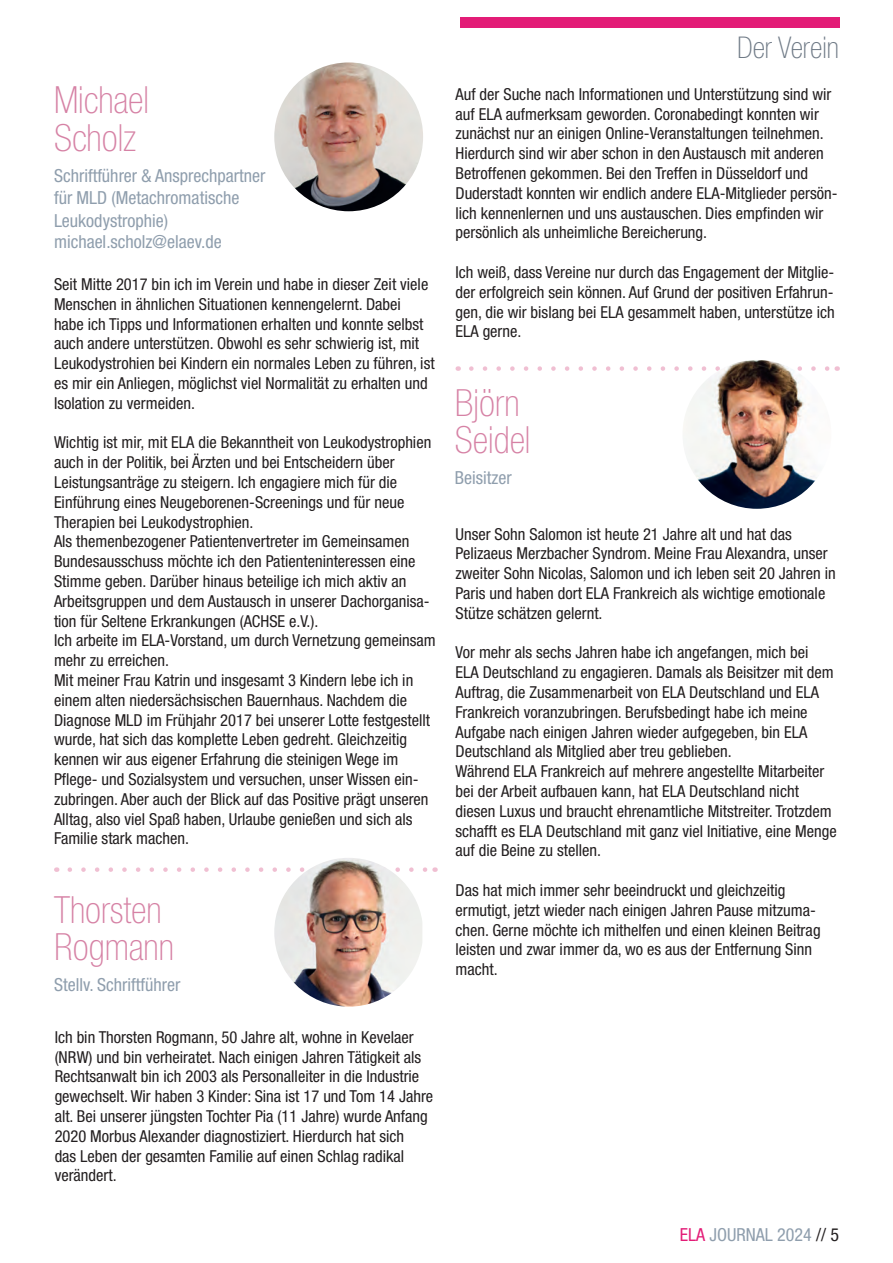
<style>
.page{position:relative;width:893px;height:1263px;background:#fff}
.page>*{position:absolute;margin:0;border:0;box-sizing:border-box;transform-origin:0 0}
.Absatzformat_1{font:100 condensed 37.5px/37.5px "Helvetica Neue LT Std";color:#d682a5}
.t1{font:100 condensed 30px "Helvetica Neue LT Std";color:#6f7a86}
.Text{font:condensed 18px/22.5px "Helvetica Neue LT Std";color:#8f9ead}
.Text-2{font:condensed 16.5px/19.8px "Helvetica Neue LT Std";color:#231f20}
.s1{color:#e31c77}
.s2{color:#231f20}
</style>
<div class="page">
<div style="left:460px;top:17px;width:380px;height:11px;background:#e31c77"></div>
<svg style="left:70px;top:867px;width:358px;height:5px"></svg>
<svg style="left:471px;top:366px;width:359px;height:5px"></svg>
<img style="left:274px;top:858px;width:148px;height:149px">
<img style="left:274px;top:62px;width:149px;height:149px;border-radius:74px">
<img style="left:682px;top:360px;width:149px;height:149px;border-radius:74px">
<p class="Absatzformat_1" style="left:54px;top:81px;width:97px">Michael</p>
<p class="Absatzformat_1" style="left:54px;top:119px;width:83px">Scholz</p>
<p class="Text" style="left:54px;top:164px;width:213px">Schriftführer &amp; Ansprechpartner für MLD (Metachromatische<br>Leukodystrophie)</p>
<p class="Text" style="left:54px;top:231px;width:169px">michael.scholz@elaev.de</p>
<p class="Text-2" style="left:54px;top:274px;width:382px">Seit Mitte 2017 bin ich im Verein und habe in dieser Zeit viele Menschen in ähnlichen Situationen kennengelernt. Dabei habe ich Tipps und Informationen erhalten und konnte selbst auch andere unterstützen. Obwohl es sehr schwierig ist, mit Leukodystrohien bei Kindern ein normales Leben zu führen, ist es mir ein Anliegen, möglichst viel Normalität zu erhalten und Isolation zu vermeiden.</p>
<p class="Text-2" style="left:54px;top:432px;width:379px">Wichtig ist mir, mit ELA die Bekanntheit von Leukodystrophien auch in der Politik, bei Ärzten und bei Entscheidern über Leistungsanträge zu steigern. Ich engagiere mich für die Einführung eines Neugeborenen-Screenings und für neue Therapien bei Leukodystrophien.</p>
<p class="Text-2" style="left:54px;top:531px;width:377px">Als themenbezogener Patientenvertreter im Gemeinsamen Bundesausschuss möchte ich den Patienteninteressen eine Stimme geben. Darüber hinaus beteilige ich mich aktiv an Arbeitsgruppen und dem Austausch in unserer Dachorganisa&shy;tion für Seltene Erkrankungen (ACHSE e.V.).</p>
<p class="Text-2" style="left:54px;top:630px;width:383px">Ich arbeite im ELA-Vorstand, um durch Vernetzung gemeinsam mehr zu erreichen.</p>
<p class="Text-2" style="left:54px;top:670px;width:377px">Mit meiner Frau Katrin und insgesamt 3 Kindern lebe ich in einem alten niedersächsischen Bauernhaus. Nachdem die Diagnose MLD im Frühjahr 2017 bei unserer Lotte festgestellt wurde, hat sich das komplette Leben gedreht. Gleichzeitig kennen wir aus eigener Erfahrung die steinigen Wege im Pflege- und Sozialsystem und versuchen, unser Wissen ein&shy;zubringen. Aber auch der Blick auf das Positive prägt unseren Alltag, also viel Spaß haben, Urlaube genießen und sich als Familie stark machen.</p>
<p class="Absatzformat_1" style="left:54px;top:890px;width:122px">Thorsten<br>Rogmann</p>
<p class="Text" style="left:54px;top:973px;width:128px">Stellv. Schriftführer</p>
<p class="Text-2" style="left:55px;top:1027px;width:380px">Ich bin Thorsten Rogmann, 50 Jahre alt, wohne in Kevelaer (NRW) und bin verheiratet. Nach einigen Jahren Tätigkeit als Rechtsanwalt bin ich 2003 als Personalleiter in die Industrie gewechselt. Wir haben 3 Kinder: Sina ist 17 und Tom 14 Jahre alt. Bei unserer jüngsten Tochter Pia (11 Jahre) wurde Anfang 2020 Morbus Alexander diagnostiziert. Hierdurch hat sich<br>das Leben der gesamten Familie auf einen Schlag radikal verändert.</p>
<h2 class="t1" style="left:737px;top:31px;width:103px">Der Verein</h2>
<p class="Text-2" style="left:455px;top:84px;width:384px">Auf der Suche nach Informationen und Unterstützung sind wir auf ELA aufmerksam geworden. Coronabedingt konnten wir zunächst nur an einigen Online-Veranstaltungen teilnehmen.<br>Hierdurch sind wir aber schon in den Austausch mit anderen Betroffenen gekommen. Bei den Treffen in Düsseldorf und Duderstadt konnten wir endlich andere ELA-Mitglieder persön&shy;lich kennenlernen und uns austauschen. Dies empfinden wir persönlich als unheimliche Bereicherung.</p>
<p class="Text-2" style="left:455px;top:262px;width:381px;text-align:justify">Ich weiß, dass Vereine nur durch das Engagement der Mitglie&shy;der erfolgreich sein können. Auf Grund der positiven Erfahrun&shy;gen, die wir bislang bei ELA gesammelt haben, unterstütze ich ELA gerne.</p>
<p class="Absatzformat_1" style="left:455px;top:384px;width:77px">Björn<br>Seidel</p>
<p class="Text" style="left:455px;top:467px;width:58px">Beisitzer</p>
<p class="Text-2" style="left:455px;top:524px;width:382px">Unser Sohn Salomon ist heute 21 Jahre alt und hat das Pelizaeus Merzbacher Syndrom. Meine Frau Alexandra, unser zweiter Sohn Nicolas, Salomon und ich leben seit 20 Jahren in Paris und haben dort ELA Frankreich als wichtige emotionale Stütze schätzen gelernt.</p>
<p class="Text-2" style="left:455px;top:643px;width:380px">Vor mehr als sechs Jahren habe ich angefangen, mich bei ELA Deutschland zu engagieren. Damals als Beisitzer mit dem Auftrag, die Zusammenarbeit von ELA Deutschland und ELA Frankreich voranzubringen. Berufsbedingt habe ich meine Aufgabe nach einigen Jahren wieder aufgegeben, bin ELA Deutschland als Mitglied aber treu geblieben.</p>
<p class="Text-2" style="left:455px;top:761px;width:383px">Während ELA Frankreich auf mehrere angestellte Mitarbeiter bei der Arbeit aufbauen kann, hat ELA Deutschland nicht diesen Luxus und braucht ehrenamtliche Mitstreiter. Trotzdem schafft es ELA Deutschland mit ganz viel Initiative, eine Menge auf die Beine zu stellen.</p>
<p class="Text-2" style="left:455px;top:880px;width:367px">Das hat mich immer sehr beeindruckt und gleichzeitig ermutigt, jetzt wieder nach einigen Jahren Pause mitzuma&shy;chen. Gerne möchte ich mithelfen und einen kleinen Beitrag leisten und zwar immer da, wo es aus der Entfernung Sinn macht.</p>
<p class="Text" style="left:680px;top:1223px;width:161px"><span class="s1">ELA</span> JOURNAL 2024 <span class="s2">// 5</span></p>
</div>
